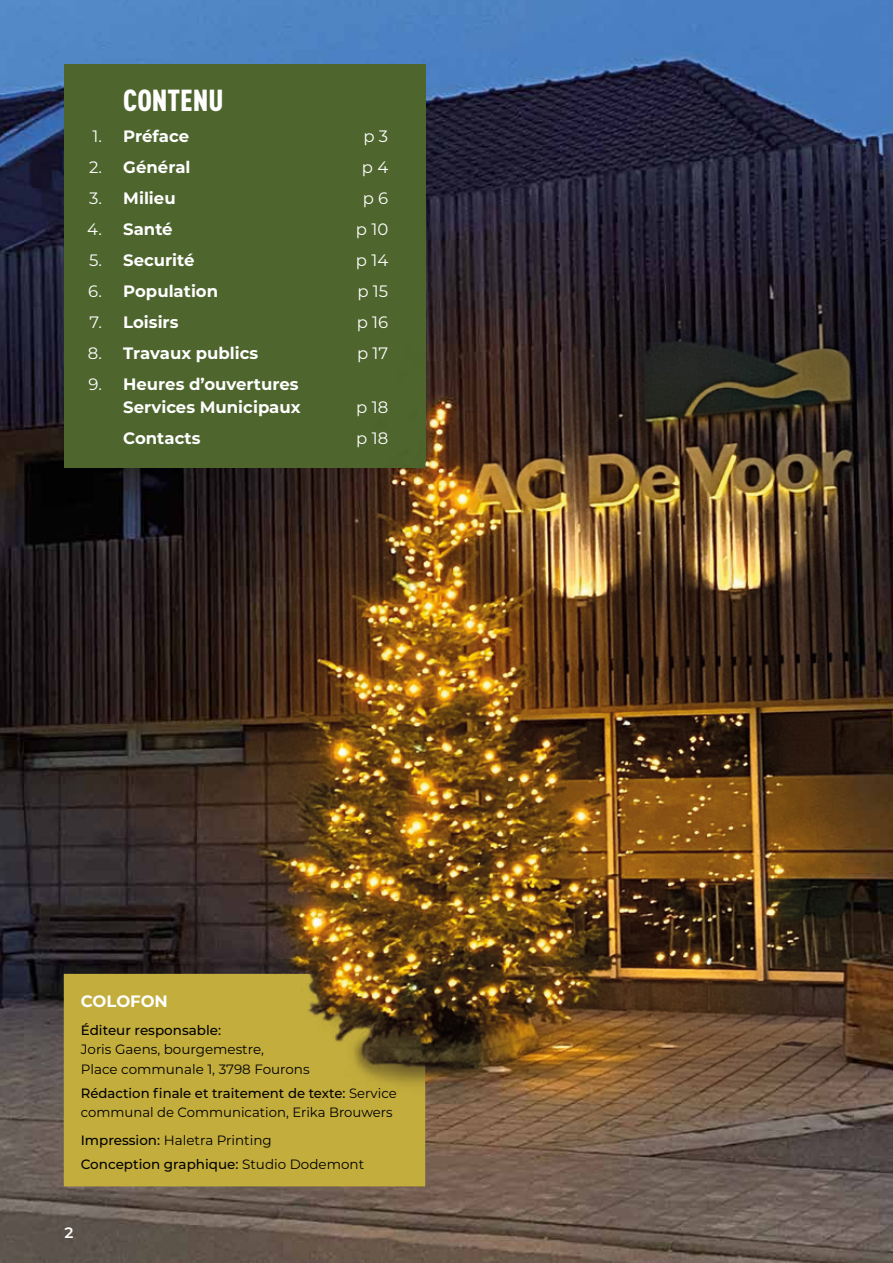
<style>
.page{position:relative;width:893px;height:1263px;background:#fff}
.page>*{position:absolute;margin:0;border:0;box-sizing:border-box;transform-origin:0 0}
.t1{font:900 30px "DIN Cond";color:#fff}
.t2{font:700 16.5px/22.5px "Montserrat";color:#fff;text-align:right}
.t3{font:16.5px "Montserrat";color:#fff}
.t4{font:600 15px "Montserrat";color:#fff}
.t5{font:13.5px/19.5px "Montserrat";color:#000}
.t6{font:500 13.5px/23.7px "Montserrat";color:#000}
.s1{font-weight:400}
.s2{font-weight:500}
</style>
<div class="page">
<img style="left:0;top:0;width:893px;height:1263px">
<div style="left:64px;top:64px;width:361px;height:404px;background:#4e652d"></div>
<div style="left:64px;top:974px;width:361px;height:212px;background:#c3ad3c;border:2px solid #c3ad3c"></div>
<h1 class="t1" style="left:123px;top:82px;width:102px">CONTENU</h1>
<p class="t2" style="left:93px;top:124px;width:98px"><span class="s1">1.</span> Préface</p>
<p class="t3" style="left:363px;top:125px;width:26px">p 3</p>
<p class="t2" style="left:89px;top:155px;width:103px"><span class="s1">2.</span> Général</p>
<p class="t3" style="left:362px;top:156px;width:28px">p 4</p>
<p class="t2" style="left:89px;top:186px;width:88px"><span class="s1">3.</span> Milieu</p>
<p class="t3" style="left:363px;top:187px;width:27px">p 6</p>
<p class="t2" style="left:87px;top:217px;width:87px"><span class="s1">4.</span> Santé</p>
<p class="t3" style="left:356px;top:218px;width:34px">p 10</p>
<p class="t2" style="left:89px;top:248px;width:107px"><span class="s1">5.</span> Securité</p>
<p class="t3" style="left:356px;top:249px;width:34px">p 14</p>
<p class="t2" style="left:88px;top:279px;width:131px"><span class="s1">6.</span> Population</p>
<p class="t3" style="left:357px;top:280px;width:32px">p 15</p>
<p class="t2" style="left:90px;top:310px;width:90px"><span class="s1">7.</span> Loisirs</p>
<p class="t3" style="left:357px;top:311px;width:33px">p 16</p>
<p class="t2" style="left:88px;top:341px;width:172px"><span class="s1">8.</span> Travaux publics</p>
<p class="t3" style="left:357px;top:342px;width:33px">p 17</p>
<p class="t2" style="left:89px;top:372px;width:213px"><span class="s1">9.</span> Heures d’ouvertures<br>Services Municipaux</p>
<p class="t3" style="left:356px;top:396px;width:33px">p 18</p>
<p class="t2" style="left:123px;top:426px;width:79px">Contacts</p>
<p class="t3" style="left:356px;top:427px;width:33px">p 18</p>
<p class="t2" style="left:81px;top:989px;width:89px">COLOFON</p>
<p class="t6" style="left:81px;top:1018px;width:142px">Éditeur responsable:</p>
<p class="t5" style="left:81px;top:1039px;width:230px">Joris Gaens, bourgemestre,<br>Place communale 1, 3798 Fourons</p>
<p class="t5" style="left:81px;top:1082px;width:317px"><span class="s2">Rédaction finale et traitement de texte:</span> Service communal de Communication, Erika Brouwers</p>
<p class="t6" style="left:81px;top:1128px;width:285px">Impression: <span class="s1">Haletra Printing<br></span>Conception graphique: <span class="s1">Studio Dodemont</span></p>
<p class="t4" style="left:64px;top:1222px;width:12px">2</p>
</div>
